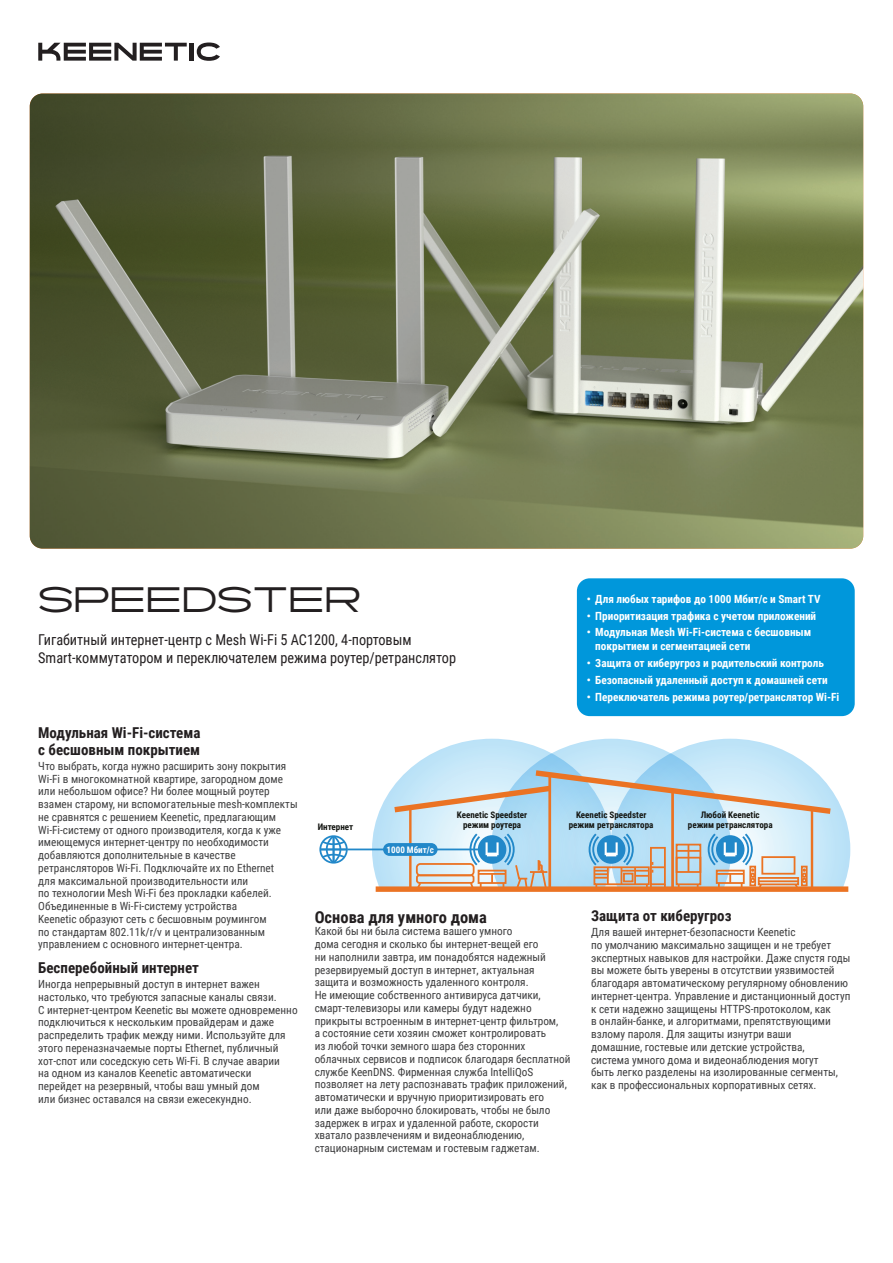
<style>
.page{position:relative;width:893px;height:1263px;background:#fff}
.page>*{position:absolute;margin:0;border:0;box-sizing:border-box;transform-origin:0 0}
.t1{font:33px "KEENETIC Pro";color:#231f20}
.t2{font:700 16.5px "Roboto Condensed";color:#231f20}
.t3{font:15px/18px "Roboto Condensed";color:#231f20;scale:.95 1}
.t4{font:700 15px/16.5px "Roboto Condensed";color:#231f20}
.t5{font:11.25px/12.8px "Roboto Condensed";color:#3e3e3f}
.t6{font:700 11.25px/13.5px "Roboto Condensed";color:#fff}
.t7{font:700 9px/9.8px "Roboto Condensed";color:#141612;text-align:center}
.t8{font:700 9px "Roboto Condensed";color:#fff}
</style>
<div class="page">
<div style="left:577px;top:578px;width:278px;height:138px;background:#0097db;border-radius:13px"></div>
<div style="left:376px;top:886px;width:472px;height:6px;background:#eb7323"></div>
<div style="left:319px;top:835px;width:29px;height:28px;border:2px solid #2288c9;border-radius:50%"></div>
<svg style="left:320px;top:835px;width:27px;height:29px"></svg>
<hr style="left:321px;top:848px;width:26px;height:2px;background:#2288c9">
<hr style="left:347px;top:848px;width:147px;height:2px;background:#2288c9">
<svg style="left:372px;top:739px;width:478px;height:151px;background:#c7d7df"></svg>
<div style="left:383px;top:843px;width:55px;height:13px;background:#2288c9;border-radius:6px"></div>
<hr style="left:190px;top:43px;width:4px;height:18px;background:#231f20">
<svg style="left:38px;top:43px;width:149px;height:18px"></svg>
<svg style="left:197px;top:43px;width:23px;height:18px"></svg>
<img style="left:30px;top:94px;width:833px;height:455px">
<h1 class="t1" style="left:38px;top:572px;width:324px">SPEEDSTER</h1>
<p class="t6" style="left:587px;top:591px;width:235px">• Для любых тарифов до 1000 Мбит/с и Smart TV</p>
<p class="t6" style="left:587px;top:608px;width:231px">• Приоритизация трафика с учетом приложений</p>
<p class="t6" style="left:595px;top:625px;width:217px;text-indent:-9px">• Модульная Mesh Wi-Fi-система с бесшовным покрытием и сегментацией сети</p>
<p class="t6" style="left:587px;top:656px;width:239px">• Защита от киберугроз и родительский контроль</p>
<p class="t6" style="left:587px;top:672px;width:243px">• Безопасный удаленный доступ к домашней сети</p>
<p class="t6" style="left:587px;top:689px;width:254px">• Переключатель режима роутер/ретранслятор Wi-Fi</p>
<h3 class="t3" style="left:38px;top:630px;width:441px">Гигабитный интернет-центр с Mesh Wi-Fi 5 AC1200, 4-портовым<br>Smart-коммутатором и переключателем режима роутер/ретранслятор</h3>
<h3 class="t4" style="left:38px;top:724px;width:164px">Модульная Wi-Fi-система с бесшовным покрытием</h3>
<p class="t5" style="left:38px;top:759px;width:261px">Что выбрать, когда нужно расширить зону покрытия Wi-Fi в многокомнатной квартире, загородном доме или небольшом офисе? Ни более мощный роутер взамен старому, ни вспомогательные mesh-комплекты не сравнятся с решением Keenetic, предлагающим Wi-Fi-систему от одного производителя, когда к уже имеющемуся интернет-центру по необходимости добавляются дополнительные в качестве ретрансляторов Wi-Fi. Подключайте их по Ethernet<br>для максимальной производительности или<br>по технологии Mesh Wi-Fi без прокладки кабелей.<br>Объединенные в Wi-Fi-систему устройства<br>Keenetic образуют сеть с бесшовным роумингом<br>по стандартам 802.11k/r/v и централизованным управлением с основного интернет-центра.</p>
<h3 class="t4" style="left:38px;top:959px;width:162px">Бесперебойный интернет</h3>
<p class="t5" style="left:38px;top:977px;width:261px">Иногда непрерывный доступ в интернет важен настолько, что требуются запасные каналы связи.<br>С интернет-центром Keenetic вы можете одновременно подключиться к нескольким провайдерам и даже распределить трафик между ними. Используйте для этого переназначаемые порты Ethernet, публичный хот-спот или соседскую сеть Wi-Fi. В случае аварии<br>на одном из каналов Keenetic автоматически перейдет на резервный, чтобы ваш умный дом<br>или бизнес оставался на связи ежесекундно.</p>
<p class="t7" style="left:457px;top:810px;width:72px">Keenetic Speedster режим роутера</p>
<p class="t7" style="left:569px;top:810px;width:86px">Keenetic Speedster режим ретранслятора</p>
<p class="t7" style="left:701px;top:810px;width:61px">Любой Keenetic</p>
<p class="t7" style="left:318px;top:822px;width:37px">Интернет</p>
<p class="t7" style="left:688px;top:819px;width:86px">режим ретранслятора</p>
<p class="t8" style="left:387px;top:843px;width:49px">1000 Мбит/с</p>
<h2 class="t2" style="left:315px;top:905px;width:174px">Основа для умного дома</h2>
<p class="t5" style="left:315px;top:924px;width:258px">Какой бы ни была система вашего умного<br>дома сегодня и сколько бы интернет-вещей его<br>ни наполнили завтра, им понадобятся надежный резервируемый доступ в интернет, актуальная защита и возможность удаленного контроля.<br>Не имеющие собственного антивируса датчики, смарт-телевизоры или камеры будут надежно прикрыты встроенным в интернет-центр фильтром,<br>а состояние сети хозяин сможет контролировать<br>из любой точки земного шара без сторонних облачных сервисов и подписок благодаря бесплатной службе KeenDNS. Фирменная служба IntelliQoS позволяет на лету распознавать трафик приложений, автоматически и вручную приоритизировать его<br>или даже выборочно блокировать, чтобы не было задержек в играх и удаленной работе, скорости хватало развлечениям и видеонаблюдению, стационарным системам и гостевым гаджетам.</p>
<h3 class="t4" style="left:591px;top:907px;width:142px">Защита от киберугроз</h3>
<p class="t5" style="left:591px;top:925px;width:261px">Для вашей интернет-безопасности Keenetic<br>по умолчанию максимально защищен и не требует экспертных навыков для настройки. Даже спустя годы вы можете быть уверены в отсутствии уязвимостей благодаря автоматическому регулярному обновлению интернет-центра. Управление и дистанционный доступ к сети надежно защищены HTTPS-протоколом, как<br>в онлайн-банке, и алгоритмами, препятствующими взлому пароля. Для защиты изнутри ваши<br>домашние, гостевые или детские устройства,<br>система умного дома и видеонаблюдения могут<br>быть легко разделены на изолированные сегменты, как в профессиональных корпоративных сетях.</p>
</div>
